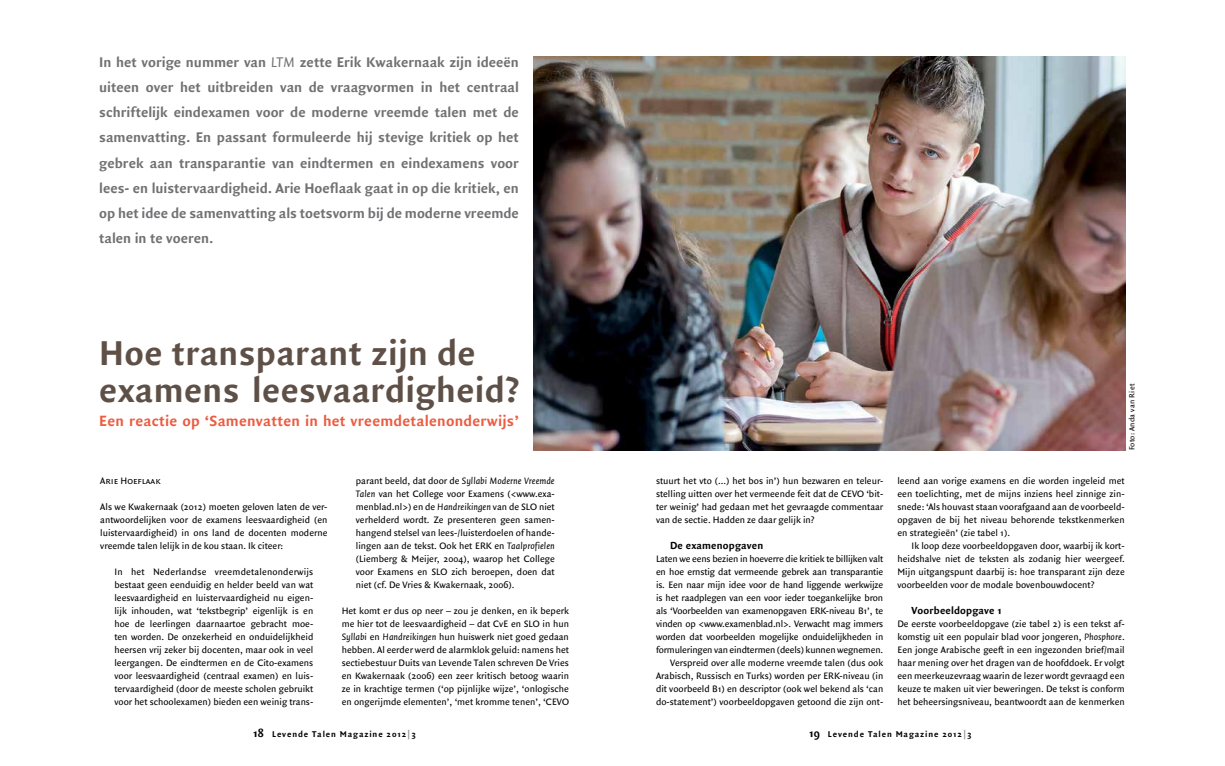
<style>
.page{position:relative;width:1225px;height:766px;background:#fff}
.page>*{position:absolute;margin:0;border:0;box-sizing:border-box;transform-origin:0 0}
.t1{font:700 37px/37px "Quadraat Sans";letter-spacing:.01em;color:#5f5047}
.t2{font:700 16px "Quadraat Sans";letter-spacing:.015em;color:#ec5c41}
.t3{font:700 15px/25px "Quadraat Sans";color:#717073;text-align:justify}
.t4{font:700 11px "Quadraat Sans";letter-spacing:.015em;color:#000}
.t5{font:10px/13px "Quadraat Sans";color:#000;text-align:justify}
.t6{font:10px "Quadraat Sans Caps";color:#000}
.t7{font:700 9px "Quadraat Sans";letter-spacing:.1em;color:#000}
.t8{font:8px "Quadraat Sans";letter-spacing:.025em;color:#000}
.s1{font-weight:400;font-style:italic}
.s2{font-style:italic}
.s3{font-size:12px}
.s4{color:#919195}
</style>
<div class="page">
<img style="left:534px;top:57px;width:591px;height:393px">
<p class="t3" style="left:99px;top:50px;width:421px">In het vorige nummer van <span class="s1">LTM</span> zette Erik Kwakernaak zijn ideeën uiteen over het uitbreiden van de vraagvormen in het centraal schriftelijk eindexamen voor de moderne vreemde talen met de samenvatting. En passant formuleerde hij stevige kritiek op het gebrek aan transparantie van eindtermen en eindexamens voor lees- en luistervaardigheid. Arie Hoeflaak gaat in op die kritiek, en op het idee de samenvatting als toetsvorm bij de moderne vreemde talen in te voeren.</p>
<h1 class="t1" style="left:99px;top:335px;width:421px">Hoe transparant zijn de examens leesvaardigheid?</h1>
<h2 class="t2" style="left:99px;top:411px;width:421px">Een reactie op ‘Samenvatten in het vreemdetalenonderwijs’</h2>
<p class="t6" style="left:100px;top:474px;width:62px">Arie Hoeflaak</p>
<p class="t5" style="left:100px;top:500px;width:229px">Als we Kwakernaak (2012) moeten geloven laten de ver&shy;antwoordelijken voor de examens leesvaardigheid (en luistervaardigheid) in ons land de docenten moderne vreemde talen lelijk in de kou staan. Ik citeer:</p>
<p class="t5" style="left:114px;top:565px;width:200px">In het Nederlandse vreemdetalenonderwijs bestaat geen eenduidig en helder beeld van wat leesvaardigheid en luistervaardigheid nu eigen&shy;lijk inhouden, wat ‘tekstbegrip’ eigenlijk is en hoe de leerlingen daarnaartoe gebracht moe&shy;ten worden. De onzekerheid en onduidelijkheid heersen vrij zeker bij docenten, maar ook in veel leergangen. De eindtermen en de Cito-examens voor leesvaardigheid (centraal examen) en luis&shy;tervaardigheid (door de meeste scholen gebruikt voor het schoolexamen) bieden een weinig trans-</p>
<p class="t5" style="left:356px;top:474px;width:200px">parant beeld, dat door de <span class="s2">Syllabi Moderne Vreemde Talen</span> van het College voor Examens (&lt;www.exa&shy;menblad.nl&gt;) en de <span class="s2">Handreikingen</span> van de SLO niet verhelderd wordt. Ze presenteren geen samen&shy;hangend stelsel van lees-/luisterdoelen of hande&shy;lingen aan de tekst. Ook het ERK en <span class="s2">Taalprofielen </span>(Liemberg &amp; Meijer, 2004), waarop het College voor Examens en SLO zich beroepen, doen dat niet (cf. De Vries &amp; Kwakernaak, 2006).</p>
<p class="t5" style="left:342px;top:604px;width:229px">Het komt er dus op neer – zou je denken, en ik beperk me hier tot de leesvaardigheid – dat CvE en SLO in hun <span class="s2">Syllabi</span> en <span class="s2">Handreikingen</span> hun huiswerk niet goed gedaan hebben. Al eerder werd de alarmklok geluid: namens het sectiebestuur Duits van Levende Talen schreven De Vries en Kwakernaak (2006) een zeer kritisch betoog waarin ze in krachtige termen (‘op pijnlijke wijze’, ‘onlogische en ongerijmde elementen’, ‘met kromme tenen’, ‘CEVO</p>
<p class="t5" style="left:656px;top:474px;width:229px">stuurt het vto (…) het bos in’) hun bezwaren en teleur&shy;stelling uitten over het vermeende feit dat de CEVO ‘bit&shy;ter weinig’ had gedaan met het gevraagde commentaar van de sectie. Hadden ze daar gelijk in?</p>
<p class="t4" style="left:670px;top:539px;width:95px">De examenopgaven</p>
<p class="t5" style="left:656px;top:552px;width:229px;text-align:right">Laten we eens bezien in hoeverre die kritiek te billijken valt en hoe ernstig dat vermeende gebrek aan transparantie is. Een naar mijn idee voor de hand liggende werkwijze is het raadplegen van een voor ieder toegankelijke bron als ‘Voorbeelden van examenopgaven ERK-niveau B1’, te vinden op &lt;www.examenblad.nl&gt;. Verwacht mag immers worden dat voorbeelden mogelijke onduidelijkheden in formuleringen van eindtermen (deels) kunnen wegnemen.<br>Verspreid over alle moderne vreemde talen (dus ook Arabisch, Russisch en Turks) worden per ERK-niveau (in dit voorbeeld B1) en descriptor (ook wel bekend als ‘can do-statement’) voorbeeldopgaven getoond die zijn ont-</p>
<p class="t8" style="left:1127px;top:450px;width:68px;rotate:-90deg">Foto: Anda van Riet</p>
<p class="t5" style="left:897px;top:474px;width:229px">leend aan vorige examens en die worden ingeleid met een toelichting, met de mijns inziens heel zinnige zin&shy;snede: ‘Als houvast staan voorafgaand aan de voorbeeld&shy;opgaven de bij het niveau behorende tekstkenmerken en strategieën’ (zie tabel 1).</p>
<p class="t5" style="left:897px;top:539px;width:229px;text-indent:14px">Ik loop deze voorbeeldopgaven door, waarbij ik kort&shy;heidshalve niet de teksten als zodanig hier weergeef.<br>Mijn uitgangspunt daarbij is: hoe transparant zijn deze voorbeelden voor de modale bovenbouwdocent?</p>
<p class="t4" style="left:911px;top:604px;width:92px">Voorbeeldopgave 1</p>
<p class="t5" style="left:897px;top:617px;width:229px">De eerste voorbeeldopgave (zie tabel 2) is een tekst af&shy;komstig uit een populair blad voor jongeren, <span class="s2">Phosphore</span>.<br>Een jonge Arabische geeft in een ingezonden brief/mail haar mening over het dragen van de hoofddoek. Er volgt een meerkeuzevraag waarin de lezer wordt gevraagd een keuze te maken uit vier beweringen. De tekst is conform het beheersingsniveau, beantwoordt aan de kenmerken</p>
<p class="t7" style="left:253px;top:729px;width:164px"><span class="s3">18</span> Levende Talen Magazine 2012<span class="s4">|</span>3</p>
<p class="t7" style="left:809px;top:729px;width:164px"><span class="s3">19</span> Levende Talen Magazine 2012<span class="s4">|</span>3</p>
</div>
